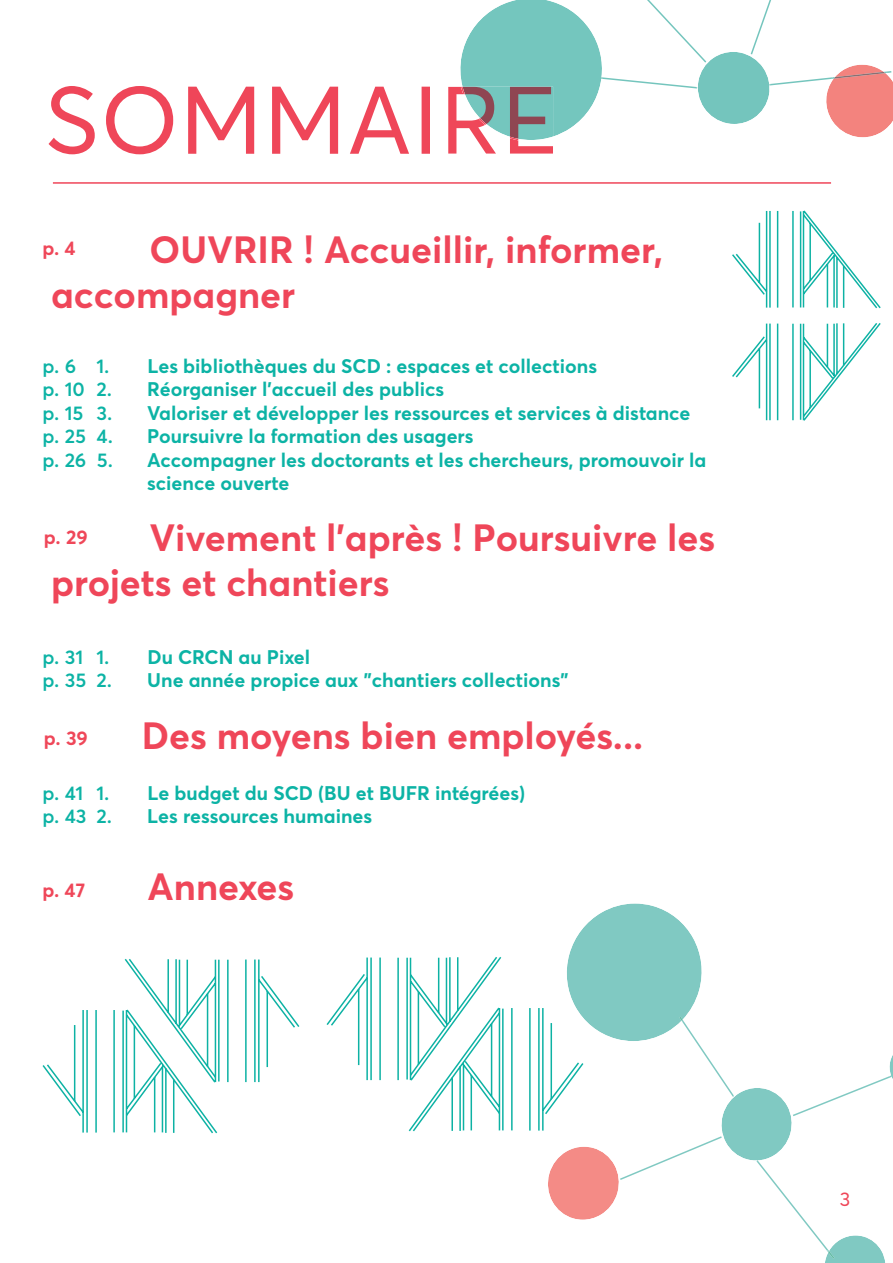
<style>
.page{position:relative;width:893px;height:1263px;background:#fff}
.page>*{position:absolute;margin:0;border:0;box-sizing:border-box;transform-origin:0 0}
.t1{font:94.5px "Averta";letter-spacing:.01em;color:#ef4659}
.t2{font:700 37.5px/45px "Averta";color:#ef4659}
.t3{font:700 19.5px/23.4px "Averta";color:#0cb3a5}
.t4{font:600 19.5px/23.4px "Averta";color:#0cb3a5}
.t5{font:700 19.5px "Averta";color:#ef4759}
.t6{font:19.5px "Averta";color:#ef4759}
.s1{color:#ef4759}
</style>
<div class="page">
<hr style="left:53px;top:182px;width:778px;height:2px;background:#ef4659">
<svg style="left:460px;top:0;width:433px;height:140px"></svg>
<svg style="left:732px;top:210px;width:149px;height:99px"></svg>
<svg style="left:732px;top:323px;width:149px;height:98px"></svg>
<svg style="left:42px;top:958px;width:258px;height:176px"></svg>
<svg style="left:326px;top:903px;width:567px;height:360px"></svg>
<h1 class="t1" style="left:44px;top:61px;width:515px">SOMMA<span class="s1">IRE</span></h1>
<h2 class="t2" style="left:51px;top:227px;width:614px;text-indent:99px">OUVRIR ! Accueillir, informer, accompagner</h2>
<p class="t5" style="left:43px;top:236px;width:35px">p. 4</p>
<p class="t4" style="left:43px;top:354px;width:72px">p. 6 1. p. 10 2. p. 15 3. p. 25 4. p. 26 5.</p>
<p class="t3" style="left:147px;top:354px;width:561px">Les bibliothèques du SCD : espaces et collections Réorganiser l'accueil des publics<br>Valoriser et développer les ressources et services à distance Poursuivre la formation des usagers<br>Accompagner les doctorants et les chercheurs, promouvoir la science ouverte</p>
<h2 class="t2" style="left:51px;top:515px;width:666px;text-indent:99px">Vivement l'après ! Poursuivre les projets et chantiers</h2>
<p class="t5" style="left:44px;top:525px;width:45px">p. 29</p>
<p class="t4" style="left:43px;top:645px;width:71px">p. 31 1. p. 35 2.</p>
<p class="t3" style="left:147px;top:645px;width:423px">Du CRCN au Pixel<br>Une année propice aux "chantiers collections"</p>
<p class="t5" style="left:44px;top:726px;width:45px">p. 39</p>
<h2 class="t2" style="left:142px;top:713px;width:503px">Des moyens bien employés...</h2>
<p class="t4" style="left:43px;top:781px;width:71px">p. 41 1. p. 43 2.</p>
<p class="t3" style="left:147px;top:781px;width:379px">Le budget du SCD (BU et BUFR intégrées)<br>Les ressources humaines</p>
<p class="t5" style="left:43px;top:878px;width:44px">p. 47</p>
<h2 class="t2" style="left:148px;top:864px;width:148px">Annexes</h2>
<p class="t6" style="left:840px;top:1187px;width:12px">3</p>
</div>
